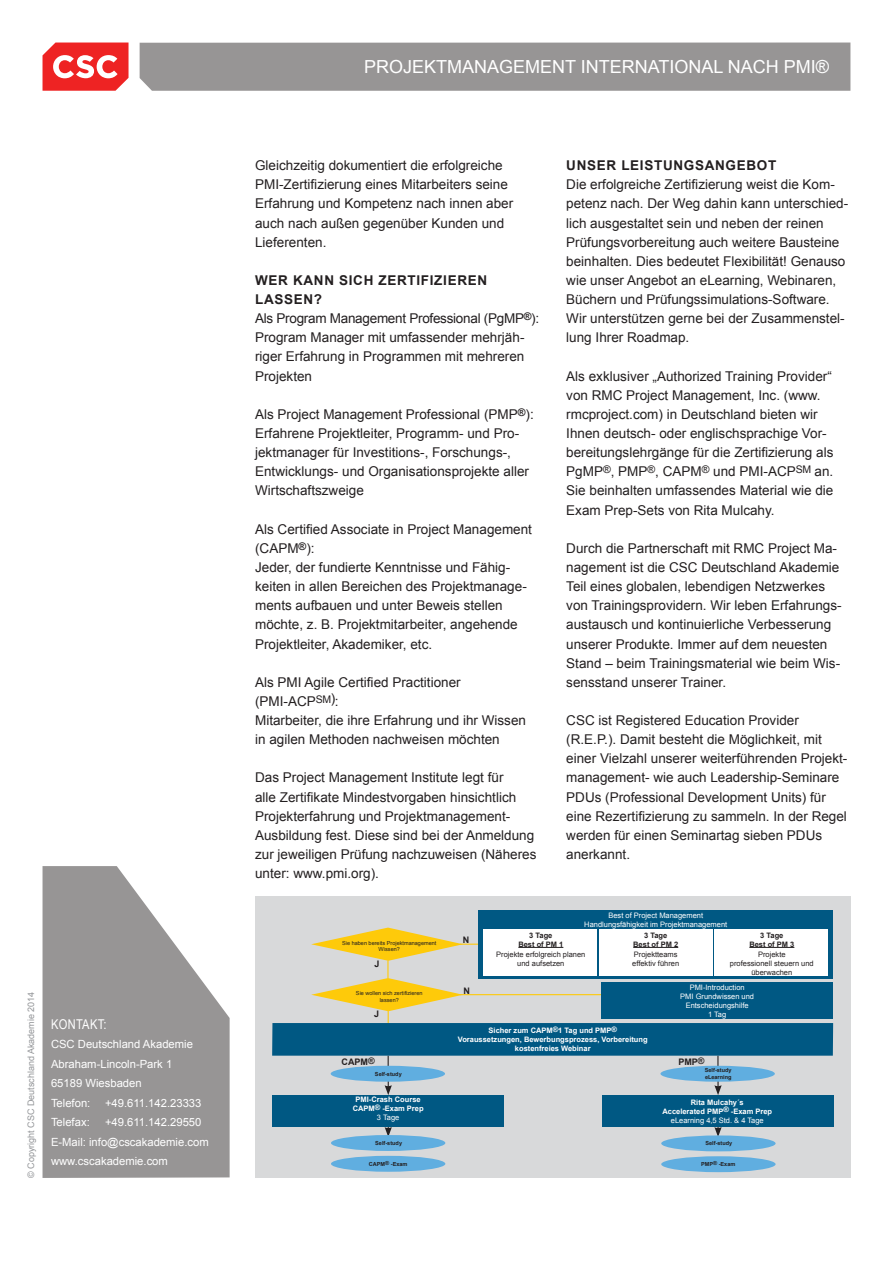
<style>
.page{position:relative;width:893px;height:1263px;background:#fff}
.page>*{position:absolute;margin:0;border:0;box-sizing:border-box;transform-origin:0 0}
.Second_Page_Title{font:18px "Arial";color:#fff}
.Seminarinhalt{font:13.5px/19.2px "Arial";color:#231f20}
.Copy_Heading_1{font:700 13.5px/19.2px "Arial";letter-spacing:.05em;color:#231f20}
.Seminarinhalt-2{font:13.5px "Arial";letter-spacing:-.02em;color:#231f20}
.Call_Out_Text{font:13.5px "Arial Narrow";letter-spacing:.025em;color:#fff}
.Call_Out_Text-2{font:11.25px "Arial";color:#fff}
.Body_Copy{font:9px "Arial";color:#939598}
.t1{font:700 9px "Arial";color:#231f20}
.t2{font:700 7.5px/9px "Arial";color:#fff;text-align:center}
.t3{font:7.5px/9px "Arial";color:#fff;text-align:center}
.t4{font:7.5px/9px "Arial";color:#231f20;text-align:center}
.t5{font:700 7.5px/9px "Arial";color:#231f20;text-align:center}
.t6{font:5.55px/6.6px "Arial";color:#231f20;text-align:center}
.t7{font:700 5.55px/6.6px "Arial";color:#231f20}
.s1{font-weight:400}
</style>
<div class="page">
<svg style="left:43px;top:43px;width:86px;height:48px"></svg>
<div style="left:140px;top:43px;width:710px;height:48px;background:#979595"></div>
<svg style="left:43px;top:866px;width:187px;height:312px;fill:#979595"></svg>
<div style="left:255px;top:896px;width:595px;height:282px;background:#d8d9da"></div>
<div style="left:478px;top:910px;width:355px;height:68px;background:#005883"></div>
<div style="left:484px;top:929px;width:113px;height:47px;background:#fff"></div>
<div style="left:599px;top:929px;width:114px;height:47px;background:#fff"></div>
<svg style="left:385px;top:1082px;width:7px;height:13px"></svg>
<svg style="left:714px;top:1082px;width:8px;height:13px"></svg>
<hr style="left:460px;top:994px;width:142px;height:1px;background:#feca0a">
<div style="left:714px;top:929px;width:114px;height:47px;background:#fff"></div>
<div style="left:602px;top:982px;width:231px;height:37px;background:#005883"></div>
<svg style="left:385px;top:1126px;width:7px;height:9px"></svg>
<div style="left:272px;top:1023px;width:561px;height:33px;background:#005883"></div>
<svg style="left:714px;top:1126px;width:8px;height:9px"></svg>
<div style="left:272px;top:1095px;width:232px;height:31px;background:#005883"></div>
<div style="left:602px;top:1095px;width:231px;height:31px;background:#005883"></div>
<div style="left:331px;top:1066px;width:114px;height:16px;background:#60aee0;border-radius:50%"></div>
<div style="left:331px;top:1135px;width:114px;height:16px;background:#60aee0;border-radius:50%"></div>
<div style="left:331px;top:1156px;width:114px;height:16px;background:#60aee0;border-radius:50%"></div>
<div style="left:661px;top:1135px;width:115px;height:16px;background:#60aee0;border-radius:50%"></div>
<div style="left:661px;top:1156px;width:115px;height:16px;background:#60aee0;border-radius:50%"></div>
<div style="left:660px;top:1066px;width:115px;height:16px;background:#60aee0;border-radius:50%"></div>
<svg style="left:311px;top:927px;width:168px;height:96px"></svg>
<hr style="left:518px;top:947px;width:45px;height:1px;background:#231f20">
<hr style="left:633px;top:947px;width:45px;height:1px;background:#231f20">
<hr style="left:749px;top:947px;width:45px;height:1px;background:#231f20">
<p class="Body_Copy" style="left:25px;top:1178px;width:188px;rotate:-90deg">© Copyright CSC Deutschland Akademie 2014</p>
<p class="Call_Out_Text" style="left:51px;top:1014px;width:57px">KONTAKT:</p>
<p class="Call_Out_Text-2" style="left:51px;top:1037px;width:143px">CSC Deutschland Akademie</p>
<p class="Call_Out_Text-2" style="left:51px;top:1056px;width:123px">Abraham-Lincoln-Park 1</p>
<p class="Call_Out_Text-2" style="left:51px;top:1076px;width:92px">65189 Wiesbaden</p>
<p class="Call_Out_Text-2" style="left:51px;top:1095px;width:41px">Telefon:</p>
<p class="Call_Out_Text-2" style="left:105px;top:1095px;width:98px">+49.611.142.23333</p>
<p class="Call_Out_Text-2" style="left:51px;top:1115px;width:40px">Telefax:</p>
<p class="Call_Out_Text-2" style="left:105px;top:1115px;width:98px">+49.611.142.29550</p>
<p class="Call_Out_Text-2" style="left:51px;top:1134px;width:159px">E-Mail: info@cscakademie.com</p>
<p class="Call_Out_Text-2" style="left:51px;top:1154px;width:118px">www.cscakademie.com</p>
<p class="Second_Page_Title" style="left:364px;top:55px;width:466px">PROJEKTMANAGEMENT INTERNATIONAL NACH PMI®</p>
<p class="Seminarinhalt" style="left:255px;top:156px;width:260px">Gleichzeitig dokumentiert die erfolgreiche PMI-Zertifizierung eines Mitarbeiters seine Erfahrung und Kompetenz nach innen aber auch nach außen gegenüber Kunden und Lieferenten.</p>
<p class="Copy_Heading_1" style="left:255px;top:271px;width:234px">WER KANN SICH ZERTIFIZIEREN<br>LASSEN?</p>
<p class="Seminarinhalt-2" style="left:255px;top:310px;width:286px">Als Program Management Professional (PgMP<sup>®</sup>):</p>
<p class="Seminarinhalt" style="left:255px;top:328px;width:271px;text-align:justify">Program Manager mit umfassender mehrjäh&shy;riger Erfahrung in Programmen mit mehreren Projekten</p>
<p class="Seminarinhalt" style="left:255px;top:405px;width:280px">Als Project Management Professional (PMP<sup>®</sup>):</p>
<p class="Seminarinhalt" style="left:255px;top:424px;width:275px">Erfahrene Projektleiter, Programm- und Pro&shy;jektmanager für Investitions-, Forschungs-, Entwicklungs- und Organisationsprojekte aller Wirtschaftszweige</p>
<p class="Seminarinhalt" style="left:255px;top:519px;width:278px">Als Certified Associate in Project Management (CAPM<sup>®</sup>):</p>
<p class="Seminarinhalt" style="left:255px;top:558px;width:273px">Jeder, der fundierte Kenntnisse und Fähig&shy;keiten in allen Bereichen des Projektmanage&shy;ments aufbauen und unter Beweis stellen möchte, z. B. Projektmitarbeiter, angehende Projektleiter, Akademiker, etc.</p>
<p class="Seminarinhalt" style="left:255px;top:672px;width:207px">Als PMI Agile Certified Practitioner</p>
<p class="Seminarinhalt" style="left:255px;top:692px;width:85px">(PMI-ACP<sup>SM</sup>):</p>
<p class="Seminarinhalt" style="left:255px;top:711px;width:272px">Mitarbeiter, die ihre Erfahrung und ihr Wissen in agilen Methoden nachweisen möchten</p>
<p class="Seminarinhalt" style="left:255px;top:768px;width:283px">Das Project Management Institute legt für<br>alle Zertifikate Mindestvorgaben hinsichtlich Projekterfahrung und Projektmanagement-Ausbildung fest. Diese sind bei der Anmeldung zur jeweiligen Prüfung nachzuweisen (Näheres unter: www.pmi.org).</p>
<p class="Copy_Heading_1" style="left:566px;top:156px;width:211px">UNSER LEISTUNGSANGEBOT</p>
<p class="Seminarinhalt" style="left:566px;top:175px;width:283px">Die erfolgreiche Zertifizierung weist die Kom&shy;petenz nach. Der Weg dahin kann unterschied&shy;lich ausgestaltet sein und neben der reinen Prüfungsvorbereitung auch weitere Bausteine beinhalten. Dies bedeutet Flexibilität! Genauso wie unser Angebot an eLearning, Webinaren, Büchern und Prüfungssimulations-Software.<br>Wir unterstützen gerne bei der Zusammenstel&shy;lung Ihrer Roadmap.</p>
<p class="Seminarinhalt" style="left:566px;top:366px;width:269px">Als exklusiver „Authorized Training Provider“ von RMC Project Management, Inc. (www. rmcproject.com) in Deutschland bieten wir Ihnen deutsch- oder englischsprachige Vor&shy;bereitungslehrgänge für die Zertifizierung als PgMP<sup>®</sup>, PMP<sup>®</sup>, CAPM<sup>®</sup> und PMI-ACP<sup>SM</sup> an.<br>Sie beinhalten umfassendes Material wie die Exam Prep-Sets von Rita Mulcahy.</p>
<p class="Seminarinhalt" style="left:566px;top:539px;width:277px">Durch die Partnerschaft mit RMC Project Ma&shy;nagement ist die CSC Deutschland Akademie Teil eines globalen, lebendigen Netzwerkes von Trainingsprovidern. Wir leben Erfahrungs&shy;austausch und kontinuierliche Verbesserung unserer Produkte. Immer auf dem neuesten Stand – beim Trainingsmaterial wie beim Wis&shy;sensstand unserer Trainer.</p>
<p class="Seminarinhalt" style="left:566px;top:711px;width:283px">CSC ist Registered Education Provider (R.E.P.). Damit besteht die Möglichkeit, mit einer Vielzahl unserer weiterführenden Projekt&shy;management- wie auch Leadership-Seminare PDUs (Professional Development Units) für eine Rezertifizierung zu sammeln. In der Regel werden für einen Seminartag sieben PDUs anerkannt.</p>
<p class="t3" style="left:584px;top:911px;width:144px">Best of Project Management<br>Handlungsfähigkeit im Projektmanagement</p>
<p class="t6" style="left:342px;top:939px;width:96px">Sie haben bereits Projektmanagement<br>Wissen?</p>
<p class="t6" style="left:356px;top:990px;width:68px">Sie wollen sich zertifizieren lassen?</p>
<p class="t1" style="left:375px;top:957px;width:7px">J</p>
<p class="t1" style="left:374px;top:1008px;width:7px">J</p>
<p class="t1" style="left:463px;top:934px;width:8px">N</p>
<p class="t1" style="left:464px;top:984px;width:8px">N</p>
<p class="t5" style="left:518px;top:931px;width:47px">3 Tage<br>Best of PM 1</p>
<p class="t4" style="left:496px;top:949px;width:91px">Projekte erfolgreich planen und aufsetzen</p>
<p class="t5" style="left:633px;top:931px;width:47px">3 Tage<br>Best of PM 2</p>
<p class="t4" style="left:632px;top:949px;width:48px;text-align:left">Projektteams effektiv führen</p>
<p class="t5" style="left:749px;top:931px;width:47px">3 Tage<br>Best of PM 3</p>
<p class="t4" style="left:730px;top:949px;width:85px">Projekte<br>professionell steuern und überwachen</p>
<p class="t3" style="left:680px;top:982px;width:75px">PMI-Introduction<br>PMI Grundwissen und<br>Entscheidungshilfe</p>
<p class="t3" style="left:708px;top:1009px;width:20px">1 Tag</p>
<p class="t2" style="left:458px;top:1026px;width:191px">Sicher zum CAPM®1 Tag und PMP®<br>Voraussetzungen, Bewerbungsprozess, Vorbereitung kostenfreies Webinar</p>
<p class="t1" style="left:342px;top:1056px;width:35px">CAPM®</p>
<p class="t1" style="left:678px;top:1056px;width:28px">PMP®</p>
<p class="t7" style="left:375px;top:1071px;width:28px">Self-study</p>
<p class="t2" style="left:353px;top:1095px;width:72px">PMI-Crash Course<br>CAPM® -Exam Prep<br><span class="s1">3 Tage</span></p>
<p class="t7" style="left:705px;top:1067px;width:28px">Self-study eLearning</p>
<p class="t2" style="left:662px;top:1098px;width:111px">Rita Mulcahy´s<br>Accelerated PMP® -Exam Prep <span class="s1">eLearning 4,5 Std. &amp; 4 Tage</span></p>
<p class="t7" style="left:375px;top:1140px;width:28px">Self-study</p>
<p class="t7" style="left:705px;top:1140px;width:28px">Self-study</p>
<p class="t7" style="left:369px;top:1161px;width:40px">CAPM® -Exam</p>
<p class="t7" style="left:701px;top:1161px;width:36px">PMP® -Exam</p>
</div>
